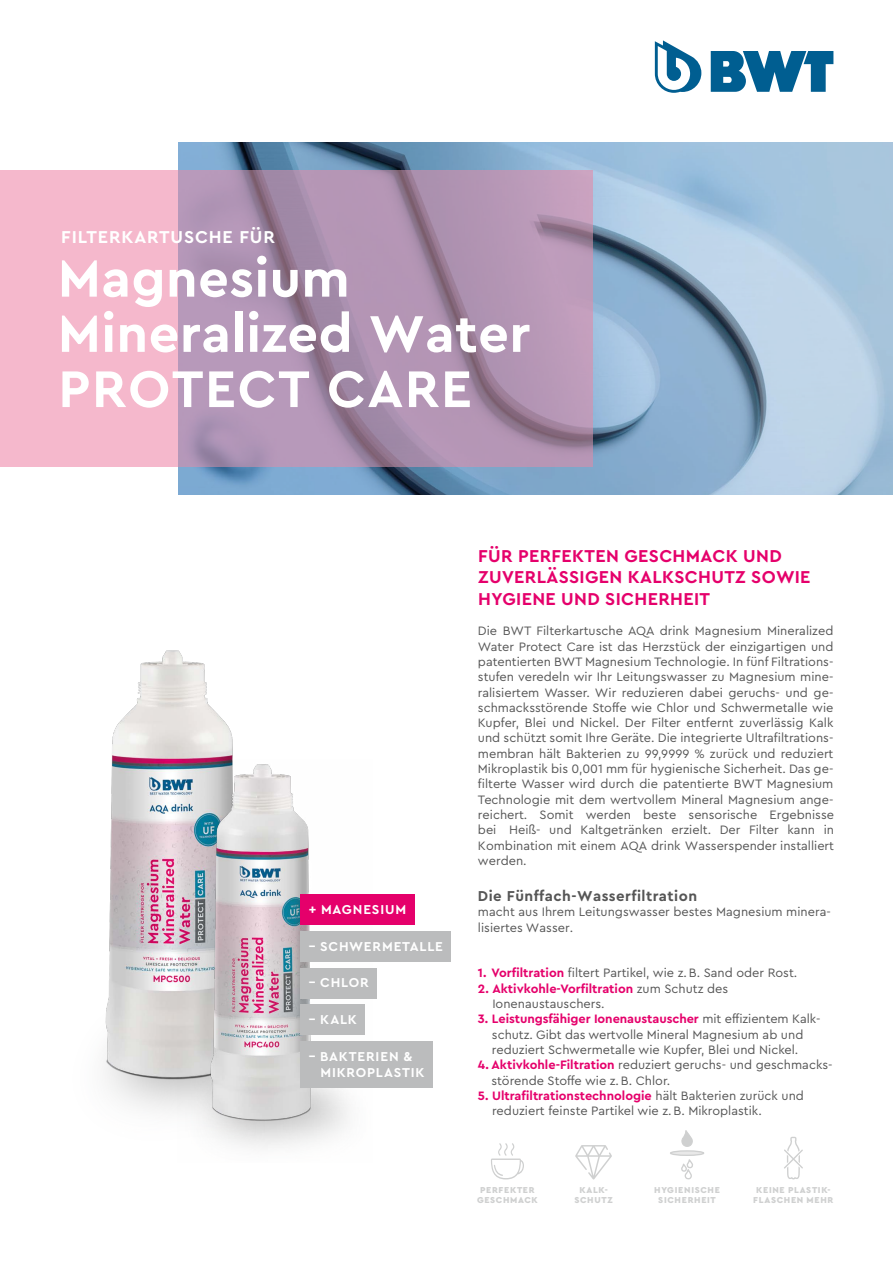
<style>
.page{position:relative;width:893px;height:1263px;background:#fff}
.page>*{position:absolute;margin:0;border:0;box-sizing:border-box;transform-origin:0 0}
.Content_Headline_1{font:700 54px/55.2px "Cera PRO";letter-spacing:.01em;color:#fff}
.Subline{font:700 18px/21.6px "Cera PRO";letter-spacing:.02em;color:#e5006b}
.Copy_Head{font:700 18px "Cera PRO";letter-spacing:.05em;color:#fff}
.Subline-2{font:700 15px "Cera PRO";letter-spacing:.03em;color:#565656}
.Auf_einen_Blick_Grau{font:700 13.5px/16.2px "Cera PRO";letter-spacing:.055em;color:#fff}
.Auf_einen_Blick_MAGN{font:700 13.5px "Cera PRO";letter-spacing:.065em;color:#fff}
.Subline-3{font:12.75px/15.3px "Cera PRO";color:#565656}
.t1{font:900 9px/10.4px "Cera PRO";letter-spacing:.075em;color:#cfd0d0;text-align:center}
.s1{font-weight:700;color:#e5006b}
</style>
<div class="page">
<img style="left:179px;top:142px;width:714px;height:353px">
<img style="left:104px;top:650px;width:129px;height:463px">
<img style="left:178px;top:759px;width:194px;height:389px">
<svg style="left:0;top:170px;width:592px;height:297px;background:#c39cb7"></svg>
<div style="left:300px;top:894px;width:114px;height:31px;background:#e5006b"></div>
<div style="left:300px;top:931px;width:151px;height:30px;background:#bbbcbd"></div>
<div style="left:300px;top:968px;width:77px;height:30px;background:#bbbcbd"></div>
<div style="left:300px;top:1004px;width:65px;height:31px;background:#bbbcbd"></div>
<div style="left:300px;top:1041px;width:133px;height:47px;background:#bbbcbd"></div>
<svg style="left:681px;top:1130px;width:12px;height:17px"></svg>
<svg style="left:681px;top:1159px;width:12px;height:21px"></svg>
<hr style="left:671px;top:1151px;width:33px;height:4px;background:#e8e8e8;border-radius:50%">
<div style="left:670px;top:1150px;width:34px;height:6px;border:1px solid #cfd0d0;border-radius:50%"></div>
<svg style="left:784px;top:1137px;width:19px;height:42px"></svg>
<svg style="left:491px;top:1143px;width:33px;height:36px"></svg>
<svg style="left:575px;top:1145px;width:37px;height:34px"></svg>
<svg style="left:711px;top:51px;width:122px;height:41px"></svg>
<svg style="left:655px;top:40px;width:46px;height:53px"></svg>
<p class="Copy_Head" style="left:61px;top:225px;width:215px">FILTERKARTUSCHE FÜR</p>
<p class="Content_Headline_1" style="left:58px;top:249px;width:293px">Magnesium</p>
<p class="Content_Headline_1" style="left:58px;top:304px;width:474px">Mineralized Water<br>PROTECT CARE</p>
<p class="Auf_einen_Blick_MAGN" style="left:309px;top:900px;width:99px">+ MAGNESIUM</p>
<p class="Auf_einen_Blick_Grau" style="left:309px;top:937px;width:136px">– SCHWERMETALLE</p>
<p class="Auf_einen_Blick_Grau" style="left:309px;top:974px;width:62px">– CHLOR</p>
<p class="Auf_einen_Blick_Grau" style="left:309px;top:1011px;width:50px">– KALK</p>
<p class="Auf_einen_Blick_Grau" style="left:320px;top:1047px;width:106px;text-indent:-12px">– BAKTERIEN &amp;<br>MIKROPLASTIK</p>
<p class="Subline" style="left:478px;top:544px;width:334px">FÜR PERFEKTEN GESCHMACK UND<br>ZUVERLÄSSIGEN KALKSCHUTZ SOWIE<br>HYGIENE UND SICHERHEIT</p>
<p class="Subline-3" style="left:478px;top:623px;width:358px;text-align:justify">Die BWT Filterkartusche AQA drink Magnesium Mineralized Water Protect Care ist das Herzstück der einzigartigen und patentierten BWT Magnesium Technologie. In fünf Filtrations&shy;stufen veredeln wir Ihr Leitungswasser zu Magnesium mine&shy;ralisiertem Wasser. Wir reduzieren dabei geruchs- und ge&shy;schmacksstörende Stoffe wie Chlor und Schwermetalle wie Kupfer, Blei und Nickel. Der Filter entfernt zuverlässig Kalk und schützt somit Ihre Geräte. Die integrierte Ultrafiltrations&shy;membran hält Bakterien zu 99,9999 % zurück und reduziert Mikroplastik bis 0,001 mm für hygienische Sicherheit. Das ge&shy;filterte Wasser wird durch die patentierte BWT Magnesium Technologie mit dem wertvollem Mineral Magnesium ange&shy;reichert. Somit werden beste sensorische Ergebnisse bei Heiß- und Kaltgetränken erzielt. Der Filter kann in Kombination mit einem AQA drink Wasserspender installiert werden.</p>
<p class="Subline-2" style="left:478px;top:886px;width:221px">Die Fünffach-Wasserfiltration</p>
<p class="Subline-3" style="left:478px;top:904px;width:354px">macht aus Ihrem Leitungswasser bestes Magnesium minera&shy;lisiertes Wasser.</p>
<p class="Subline-3" style="left:478px;top:965px;width:321px"><span class="s1">1. Vorfiltration</span> filtert Partikel, wie z. B. Sand oder Rost.</p>
<p class="Subline-3" style="left:492px;top:980px;width:237px;text-indent:-14px"><span class="s1">2. Aktivkohle-Vorfiltration</span> zum Schutz des<br>Ionenaustauschers.</p>
<p class="Subline-3" style="left:492px;top:1011px;width:330px;text-indent:-14px"><span class="s1">3. Leistungsfähiger Ionenaustauscher</span> mit effizientem Kalk&shy;schutz. Gibt das wertvolle Mineral Magnesium ab und reduziert Schwermetalle wie Kupfer, Blei und Nickel.</p>
<p class="Subline-3" style="left:491px;top:1057px;width:343px;text-indent:-13px"><span class="s1">4. Aktivkohle-Filtration</span> reduziert geruchs- und geschmacks&shy;störende Stoffe wie z. B. Chlor.</p>
<p class="Subline-3" style="left:492px;top:1087px;width:313px;text-indent:-14px"><span class="s1">5. Ultrafiltrationstechnologie</span> hält Bakterien zurück und reduziert feinste Partikel wie z. B. Mikroplastik.</p>
<p class="t1" style="left:477px;top:1184px;width:62px">PERFEKTER<br>GESCHMACK</p>
<p class="t1" style="left:579px;top:1184px;width:30px">KALK-</p>
<p class="t1" style="left:574px;top:1195px;width:40px">SCHUTZ</p>
<p class="t1" style="left:654px;top:1184px;width:67px">HYGIENISCHE</p>
<p class="t1" style="left:658px;top:1195px;width:59px">SICHERHEIT</p>
<p class="t1" style="left:753px;top:1184px;width:82px">KEINE PLASTIK-<br>FLASCHEN MEHR</p>
</div>
